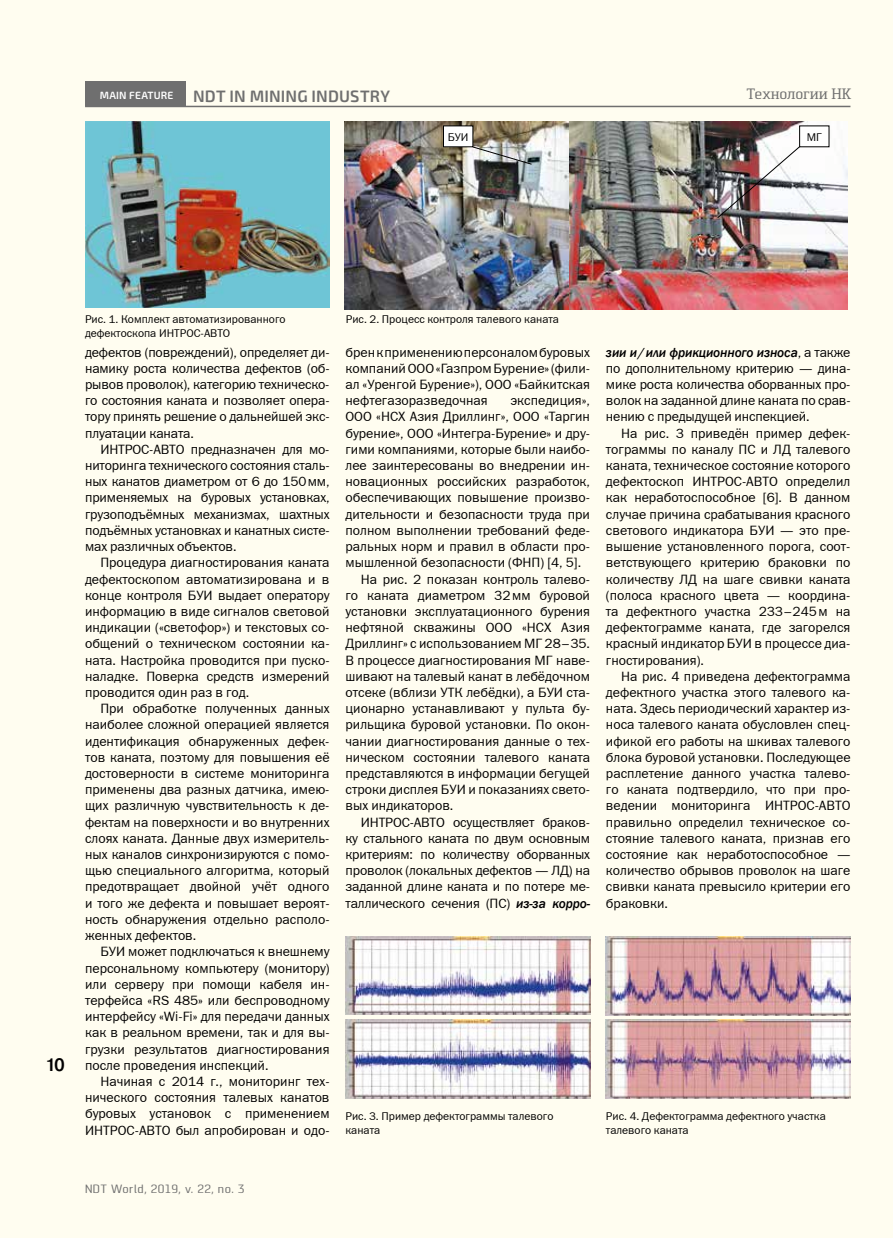
<style>
.page{position:relative;width:893px;height:1238px;background:#fff}
.page>*{position:absolute;margin:0;border:0;box-sizing:border-box;transform-origin:0 0}
.t1{font:500 18px "Pragmatica";color:#000}
.t2{font:600 16.5px "Exo 2.0";letter-spacing:.01em;color:#6f6f6f}
.t3{font:15px "Pancetta Serif Pro";letter-spacing:-.005em;color:#6f6f6f}
.t4{font:13.5px/16.2px "Franklin Gothic Book C";color:#000;text-align:justify}
.t5{font:italic 500 13.5px "Franklin Gothic";letter-spacing:-.01em;color:#000}
.t6{font:12px "Pancetta Pro";letter-spacing:.035em;color:#6f6f6f}
.t7{font:11.25px/13.5px "Franklin Gothic Book C";color:#000}
.s1{font-family:"Franklin Gothic";font-weight:500;font-style:italic}
.s2{font-family:"Franklin Gothic Book C";font-weight:400;font-style:normal}
</style>
<div class="page">
<div style="left:0;top:0;width:893px;height:1237px;background:#fffdf0"></div>
<div style="left:85px;top:81px;width:101px;height:25px;background:#6f6f6f"></div>
<hr style="left:85px;top:106px;width:765px;height:1px;background:#6f6f6f">
<img style="left:85px;top:121px;width:245px;height:187px">
<img style="left:345px;top:936px;width:245px;height:78px">
<img style="left:345px;top:1019px;width:245px;height:79px">
<img style="left:606px;top:936px;width:244px;height:79px">
<img style="left:606px;top:1019px;width:244px;height:79px">
<img style="left:568px;top:121px;width:279px;height:188px">
<img style="left:344px;top:121px;width:224px;height:188px">
<div style="left:800px;top:126px;width:29px;height:21px;background:#fff"></div>
<div style="left:443px;top:126px;width:30px;height:21px;background:#fff"></div>
<img style="left:717px;top:146px;width:83px;height:72px">
<svg style="left:472px;top:146px;width:60px;height:19px"></svg>
<p class="t2" style="left:100px;top:86px;width:292px"><sup>MAIN</sup> <sup>FEATURE</sup> NDT IN MINING INDUSTRY</p>
<p class="t3" style="left:746px;top:85px;width:107px">Технологии НК</p>
<p class="t7" style="left:448px;top:131px;width:22px">БУИ</p>
<p class="t7" style="left:807px;top:131px;width:17px">МГ</p>
<h1 class="t1" style="left:45px;top:1053px;width:21px">10</h1>
<p class="t7" style="left:85px;top:312px;width:202px">Рис. 1. Комплект автоматизированного дефектоскопа ИНТРОС-АВТО</p>
<p class="t7" style="left:346px;top:312px;width:215px">Рис. 2. Процесс контроля талевого каната</p>
<p class="t4" style="left:85px;top:344px;width:246px">дефектов (повреждений), определяет ди&shy;намику роста количества дефектов (об&shy;рывов проволок), категорию техническо&shy;го состояния каната и позволяет опера&shy;тору принять решение о дальнейшей экс&shy;плуатации каната.</p>
<p class="t4" style="left:85px;top:441px;width:246px;text-indent:15px">ИНТРОС-АВТО предназначен для мо&shy;ниторинга технического состояния сталь&shy;ных канатов диаметром от 6 до 150мм, применяемых на буровых установках, грузоподъёмных механизмах, шахтных подъёмных установках и канатных систе&shy;мах различных объектов.</p>
<p class="t4" style="left:85px;top:554px;width:246px;text-indent:15px">Процедура диагностирования каната дефектоскопом автоматизирована и в конце контроля БУИ выдает оператору информацию в виде сигналов световой индикации («светофор») и текстовых со&shy;общений о техническом состоянии ка&shy;ната. Настройка проводится при пуско&shy;наладке. Поверка средств измерений проводится один раз в год.</p>
<p class="t4" style="left:85px;top:700px;width:246px;text-indent:15px">При обработке полученных данных наиболее сложной операцией является идентификация обнаруженных дефек&shy;тов каната, поэтому для повышения её достоверности в системе мониторинга применены два разных датчика, имею&shy;щих различную чувствительность к де&shy;фектам на поверхности и во внутренних слоях каната. Данные двух измеритель&shy;ных каналов синхронизируются с помо&shy;щью специального алгоритма, который предотвращает двойной учёт одного и того же дефекта и повышает вероят&shy;ность обнаружения отдельно располо&shy;женных дефектов.</p>
<p class="t4" style="left:85px;top:943px;width:246px;text-indent:15px">БУИ может подключаться к внешнему персональному компьютеру (монитору) или серверу при помощи кабеля ин&shy;терфейса «RS 485» или беспроводному интерфейсу «Wi-Fi» для передачи данных как в реальном времени, так и для вы&shy;грузки результатов диагностирования после проведения инспекций.</p>
<p class="t4" style="left:85px;top:1073px;width:246px;text-indent:15px">Начиная с 2014 г., мониторинг тех&shy;нического состояния талевых канатов буровых установок с применением ИНТРОС-АВТО был апробирован и одо-</p>
<p class="t4" style="left:345px;top:344px;width:246px">брен кприменению персоналом буровых компаний ООО«Газпром Бурение» (фили&shy;ал «Уренгой Бурение»), ООО «Байкитская нефтегазоразведочная</p>
<p class="t4" style="left:510px;top:392px;width:81px">экспедиция»,</p>
<p class="t4" style="left:345px;top:408px;width:246px">ООО «НСХ Азия Дриллинг», ООО «Таргин</p>
<p class="t4" style="left:345px;top:425px;width:246px">бурение», ООО «Интегра-Бурение» и дру-</p>
<p class="t4" style="left:345px;top:441px;width:246px">гими компаниями, которые были наибо-</p>
<p class="t4" style="left:345px;top:457px;width:246px">лее заинтересованы во внедрении ин-</p>
<p class="t4" style="left:345px;top:473px;width:246px">новационных российских разработок,</p>
<p class="t4" style="left:345px;top:489px;width:246px">обеспечивающих повышение произво-</p>
<p class="t4" style="left:345px;top:506px;width:246px">дительности и безопасности труда при</p>
<p class="t4" style="left:345px;top:522px;width:246px">полном выполнении требований феде-</p>
<p class="t4" style="left:345px;top:538px;width:246px">ральных норм и правил в области про-</p>
<p class="t4" style="left:345px;top:554px;width:237px">мышленной безопасности (ФНП) [4, 5].</p>
<p class="t4" style="left:361px;top:570px;width:231px">На рис. 2 показан контроль талево-</p>
<p class="t4" style="left:345px;top:587px;width:246px">го каната диаметром 32мм буровой</p>
<p class="t4" style="left:345px;top:603px;width:246px">установки эксплуатационного бурения</p>
<p class="t4" style="left:345px;top:619px;width:246px">нефтяной скважины ООО «НСХ Азия</p>
<p class="t4" style="left:345px;top:635px;width:246px">Дриллинг» с использованием МГ 28–35.</p>
<p class="t4" style="left:345px;top:651px;width:246px">В процессе диагностирования МГ наве-</p>
<p class="t4" style="left:345px;top:668px;width:246px">шивают на талевый канат в лебёдочном</p>
<p class="t4" style="left:345px;top:684px;width:246px">отсеке (вблизи УТК лебёдки), а БУИ ста-</p>
<p class="t4" style="left:345px;top:700px;width:246px">ционарно устанавливают у пульта бу-</p>
<p class="t4" style="left:345px;top:716px;width:246px">рильщика буровой установки. По окон-</p>
<p class="t4" style="left:345px;top:732px;width:246px">чании диагностирования данные о тех-</p>
<p class="t4" style="left:345px;top:749px;width:246px">ническом состоянии талевого каната</p>
<p class="t4" style="left:345px;top:765px;width:246px">представляются в информации бегущей</p>
<p class="t4" style="left:345px;top:781px;width:246px">строки дисплея БУИ и показаниях свето-</p>
<p class="t4" style="left:345px;top:797px;width:109px">вых индикаторов.</p>
<p class="t4" style="left:361px;top:813px;width:231px">ИНТРОС-АВТО осуществляет браков-</p>
<p class="t4" style="left:345px;top:830px;width:246px">ку стального каната по двум основным</p>
<p class="t4" style="left:345px;top:846px;width:246px">критериям: по количеству оборванных</p>
<p class="t4" style="left:345px;top:862px;width:246px">проволок (локальных дефектов — ЛД) на</p>
<p class="t4" style="left:345px;top:878px;width:246px">заданной длине каната и по потере ме-</p>
<p class="t4" style="left:345px;top:894px;width:246px">таллического сечения (ПС) <span class="s1">из‑за корро‑</span></p>
<p class="t5" style="left:606px;top:344px;width:246px">зии и/или фрикционного износа<span class="s2">, а также</span></p>
<p class="t4" style="left:606px;top:360px;width:246px">по дополнительному критерию — дина&shy;мике роста количества оборванных про&shy;волок на заданной длине каната по срав&shy;нению с предыдущей инспекцией.</p>
<p class="t4" style="left:606px;top:425px;width:246px;text-indent:15px">На рис. 3 приведён пример дефек&shy;тограммы по каналу ПС и ЛД талевого каната, техническое состояние которого дефектоскоп ИНТРОС-АВТО определил как неработоспособное [6]. В данном случае причина срабатывания красного светового индикатора БУИ — это пре&shy;вышение установленного порога, соот&shy;ветствующего критерию браковки по количеству ЛД на шаге свивки каната (полоса красного цвета — координа&shy;та дефектного участка 233–245м на дефектограмме каната, где загорелся красный индикатор БУИ в процессе диа&shy;гностирования).</p>
<p class="t4" style="left:606px;top:668px;width:246px;text-indent:15px">На рис. 4 приведена дефектограмма дефектного участка этого талевого ка&shy;ната. Здесь периодический характер из&shy;носа талевого каната обусловлен спец&shy;ификой его работы на шкивах талевого блока буровой установки. Последующее расплетение данного участка талево&shy;го каната подтвердило, что при про&shy;ведении мониторинга ИНТРОС-АВТО правильно определил техническое со&shy;стояние талевого каната, признав его состояние как неработоспособное — количество обрывов проволок на шаге свивки каната превысило критерии его браковки.</p>
<p class="t7" style="left:345px;top:1109px;width:209px">Рис. 3. Пример дефектограммы талевого каната</p>
<p class="t7" style="left:606px;top:1109px;width:221px">Рис. 4. Дефектограмма дефектного участка талевого каната</p>
<p class="t6" style="left:85px;top:1181px;width:161px">NDT World, 2019, v. 22, no. 3</p>
</div>
